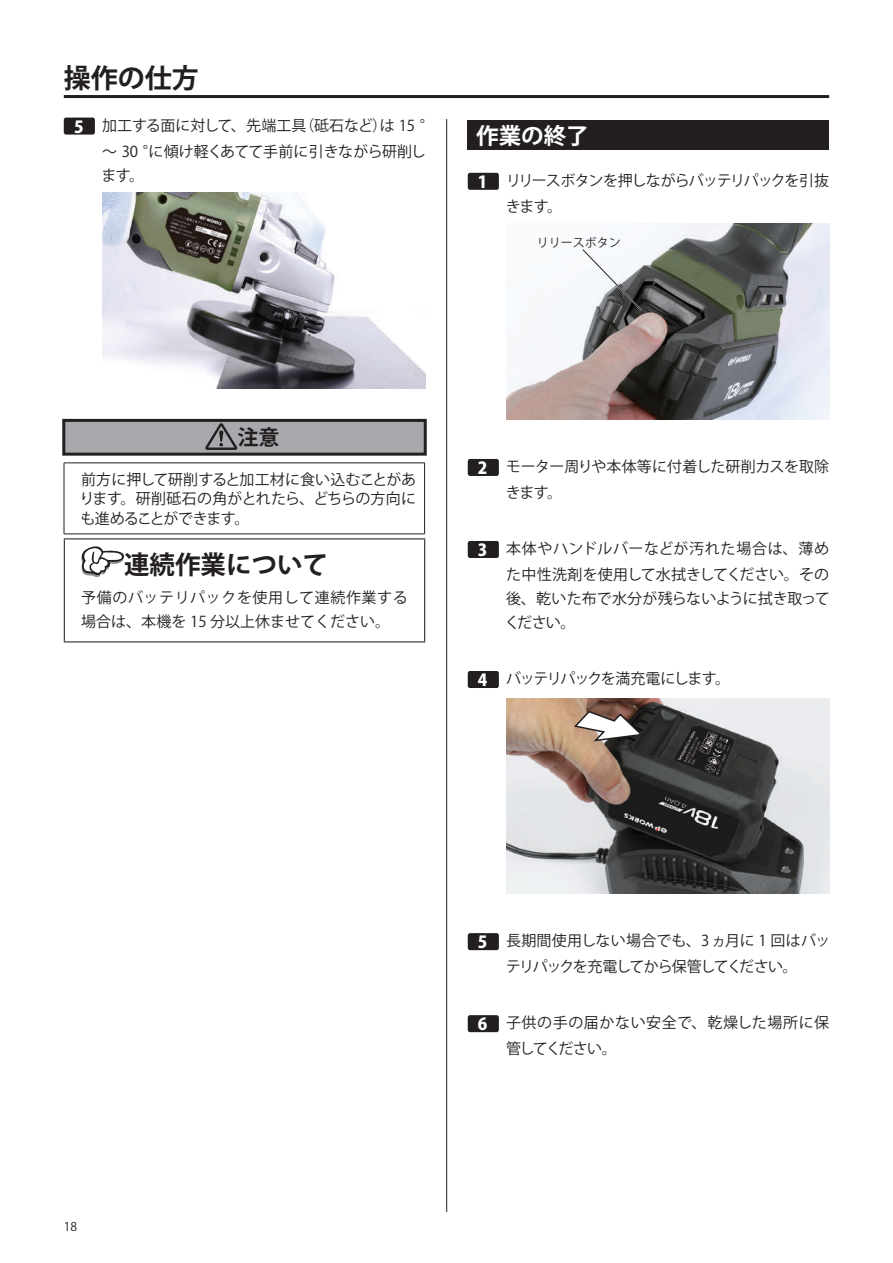
<style>
.page{position:relative;width:893px;height:1263px;background:#fff}
.page>*{position:absolute;margin:0;border:0;box-sizing:border-box;transform-origin:0 0}
.t1{font:700 27px "Koz Go Pro";color:#231f20}
.t2{font:700 25.5px "Koz Go Pr 6 N";color:#231f20}
.t3{font:700 22.5px "Koz Go Pro";color:#fff}
.t4{font:700 21px "Koz Go Pr 6 N";color:#231f20}
.t5{font:15px/26px "Koz Go Pr 6 N";color:#231f20}
.t6{font:15px/24px "Koz Go Pr 6 N";letter-spacing:.04em;color:#231f20}
.t7{font:15px/26px "Koz Go Pr 6 N";letter-spacing:.025em;color:#231f20;text-align:right}
.t8{font:15px/26px "Koz Go Pr 6 N";letter-spacing:-.03em;color:#231f20;text-align:center}
.t9{font:15px/26px "Koz Go Pr 6 N";letter-spacing:-.06em;color:#231f20}
.t10{font:15px/24px "Koz Go Pr 6 N";letter-spacing:-.02em;color:#231f20}
.t11{font:15px "Koz Go Pr 6 N";letter-spacing:-.075em;color:#231f20}
.t12{font:12px "Koz Go Pr 6 N";color:#231f20}
.t13{font:12px "Koz Go Pro";color:#231f20}
.s1{font-family:"Koz Go Pro";font-weight:800;font-size:16.5px;color:#fff}
</style>
<div class="page">
<hr style="left:446px;top:119px;width:1px;height:1093px;background:#231f20">
<hr style="left:64px;top:95px;width:765px;height:3px;background:#231f20">
<div style="left:64px;top:420px;width:361px;height:34px;background:#a8a9ad"></div>
<div style="left:62px;top:419px;width:365px;height:37px;border:3px solid #231f20"></div>
<div style="left:64px;top:118px;width:31px;height:17px;background:#231f20;border-radius:2px"></div>
<img style="left:102px;top:193px;width:323px;height:195px">
<svg style="left:205px;top:423px;width:32px;height:27px"></svg>
<hr style="left:64px;top:463px;width:361px;height:1px;background:#231f20">
<hr style="left:64px;top:463px;width:1px;height:71px;background:#231f20">
<hr style="left:424px;top:463px;width:1px;height:71px;background:#231f20">
<hr style="left:64px;top:534px;width:361px;height:1px;background:#231f20">
<hr style="left:64px;top:538px;width:361px;height:1px;background:#231f20">
<hr style="left:64px;top:539px;width:1px;height:102px;background:#231f20">
<hr style="left:424px;top:539px;width:1px;height:102px;background:#231f20">
<hr style="left:64px;top:641px;width:361px;height:1px;background:#231f20">
<svg style="left:81px;top:546px;width:43px;height:32px"></svg>
<div style="left:468px;top:121px;width:361px;height:29px;background:#231f20"></div>
<div style="left:468px;top:173px;width:31px;height:17px;background:#231f20;border-radius:2px"></div>
<img style="left:506px;top:224px;width:323px;height:195px">
<svg style="left:581px;top:248px;width:62px;height:64px"></svg>
<div style="left:468px;top:459px;width:31px;height:17px;background:#231f20;border-radius:2px"></div>
<div style="left:468px;top:541px;width:31px;height:17px;background:#231f20;border-radius:2px"></div>
<div style="left:468px;top:671px;width:31px;height:17px;background:#231f20;border-radius:2px"></div>
<img style="left:506px;top:698px;width:323px;height:196px">
<svg style="left:573px;top:710px;width:72px;height:32px"></svg>
<div style="left:468px;top:933px;width:31px;height:17px;background:#231f20;border-radius:2px"></div>
<div style="left:468px;top:1015px;width:31px;height:17px;background:#231f20;border-radius:2px"></div>
<h1 class="t1" style="left:64px;top:60px;width:136px">操作の仕方</h1>
<p class="t5" style="left:102px;top:113px;width:334px;text-indent:-28px"><span class="s1">5</span> 加工する面に対して、先端工具（砥石など）は 15 °～ 30 °に傾け軽くあてて手前に引きながら研削し</p>
<p class="t5" style="left:101px;top:163px;width:44px">ます。</p>
<h3 class="t3" style="left:476px;top:121px;width:114px">作業の終了</h3>
<p class="t9" style="left:506px;top:168px;width:325px;text-indent:-28px"><span class="s1">1</span> リリースボタンを押しながらバッテリパックを引抜きます。</p>
<p class="t12" style="left:537px;top:236px;width:85px">リリースボタン</p>
<h3 class="t4" style="left:237px;top:425px;width:43px">注意</h3>
<p class="t5" style="left:79px;top:470px;width:338px;line-height:19.5px;text-align:justify">前方に押して研削すると加工材に食い込むことがあります。研削砥石の角がとれたら、どちらの方向にも進めることができます。</p>
<h2 class="t2" style="left:124px;top:550px;width:206px">連続作業について</h2>
<p class="t6" style="left:81px;top:586px;width:328px">予備のバッテリパックを使用して連続作業する場合は、本機を 15 分以上休ませてください。</p>
<p class="t5" style="left:506px;top:454px;width:325px;text-indent:-28px"><span class="s1">2</span> モーター周りや本体等に付着した研削カスを取除きます。</p>
<p class="t7" style="left:478px;top:536px;width:353px"><span class="s1">3</span> 本体やハンドルバーなどが汚れた場合は、薄めた中性洗剤を使用して水拭きしてください。その</p>
<p class="t10" style="left:505px;top:587px;width:326px">後、乾いた布で水分が残らないように拭き取ってください。</p>
<p class="t11" style="left:478px;top:670px;width:254px"><span class="s1">4</span> バッテリパックを満充電にします。</p>
<p class="t13" style="left:64px;top:1219px;width:15px">18</p>
<p class="t8" style="left:478px;top:928px;width:354px"><span class="s1">5</span> 長期間使用しない場合でも、3 ヵ月に 1 回はバッテリパックを充電してから保管してください。</p>
<p class="t6" style="left:506px;top:1010px;width:325px;line-height:26px;text-indent:-28px"><span class="s1">6</span> 子供の手の届かない安全で、乾燥した場所に保管してください。</p>
</div>
